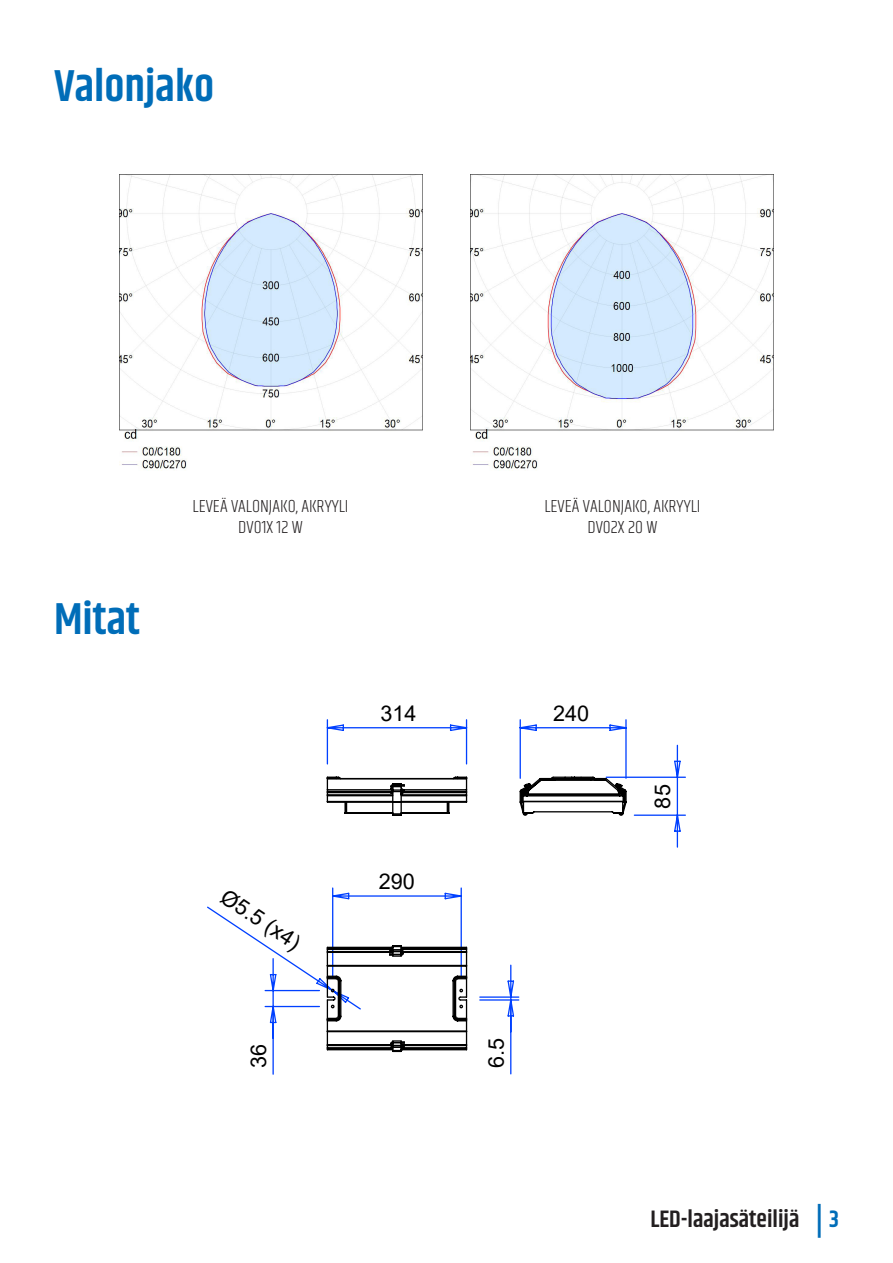
<style>
.page{position:relative;width:893px;height:1263px;background:#fff}
.page>*{position:absolute;margin:0;border:0;box-sizing:border-box;transform-origin:0 0}
.t1{font:600 45px "Khand";color:#006db8}
.t2{font:600 24px "Khand";color:#231f20}
.t3{font:21.6px "Arial";color:#000}
.t4{font:300 18px "Khand";color:#231f20}
.s1{font-size:33px;color:#006db8}
.s2{color:#006db8}
</style>
<div class="page">
<img style="left:119px;top:174px;width:303px;height:297px">
<img style="left:471px;top:174px;width:303px;height:297px">
<hr style="left:634px;top:814px;width:51px;height:2px;background:#0040ff">
<hr style="left:606px;top:776px;width:79px;height:2px;background:#0040ff">
<svg style="left:326px;top:719px;width:356px;height:129px"></svg>
<hr style="left:327px;top:720px;width:1px;height:44px;background:#0040ff">
<hr style="left:466px;top:720px;width:1px;height:44px;background:#0040ff">
<hr style="left:343px;top:727px;width:108px;height:1px;background:#0040ff">
<svg style="left:207px;top:776px;width:421px;height:299px"></svg>
<p class="t1" style="left:54px;top:56px;width:162px">Valonjako</p>
<p class="t1" style="left:54px;top:589px;width:88px">Mitat</p>
<p class="t4" style="left:193px;top:495px;width:157px">LEVEÄ VALONJAKO, AKRYYLI</p>
<p class="t4" style="left:238px;top:517px;width:66px">DV01X 12 W</p>
<p class="t4" style="left:544px;top:495px;width:157px">LEVEÄ VALONJAKO, AKRYYLI</p>
<p class="t4" style="left:587px;top:517px;width:71px">DV02X 20 W</p>
<p class="t3" style="left:232px;top:882px;width:92px;rotate:34deg">Ø5.5 (x4)</p>
<p class="t3" style="left:244px;top:1068px;width:26px;rotate:-90deg">36</p>
<p class="t3" style="left:380px;top:698px;width:38px">314</p>
<p class="t3" style="left:553px;top:698px;width:38px">240</p>
<p class="t3" style="left:379px;top:866px;width:38px">290</p>
<p class="t3" style="left:481px;top:1068px;width:32px;rotate:-90deg">6.5</p>
<p class="t3" style="left:648px;top:808px;width:26px;rotate:-90deg">85</p>
<h2 class="t2" style="left:650px;top:1203px;width:190px">LED-laajasäteilijä <span class="s1">|</span> <span class="s2">3</span></h2>
</div>
